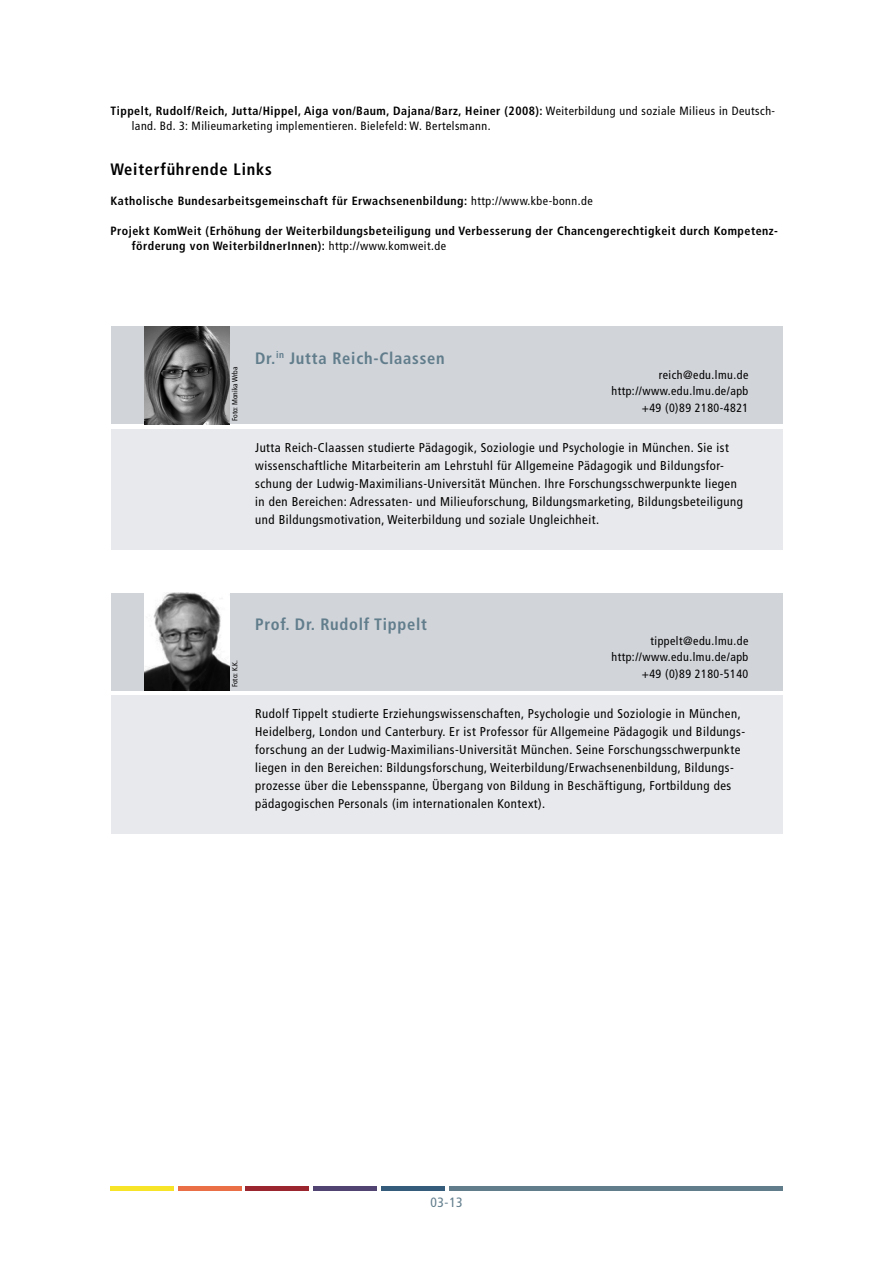
<style>
.page{position:relative;width:893px;height:1263px;background:#fff}
.page>*{position:absolute;margin:0;border:0;box-sizing:border-box;transform-origin:0 0}
.t1{font:700 condensed 16.5px "Frutiger LT Std";letter-spacing:.045em;color:#617d8c}
.t2{font:700 condensed 16.5px "Frutiger LT Std";letter-spacing:.045em;color:#000}
.t3{font:condensed 13.5px "Frutiger LT Std";color:#617d8c}
.t4{font:condensed 12.75px/18px "Frutiger LT Std";letter-spacing:.04em;color:#000}
.t5{font:condensed 12px/16.5px "Frutiger LT Std";letter-spacing:.04em;color:#000;text-align:right}
.t6{font:700 condensed 12px/15px "Frutiger LT Std";letter-spacing:.04em;color:#000}
.t7{font:condensed 7.5px "Frutiger LT Std";letter-spacing:.005em;color:#000}
.s1{font-weight:700}
.s2{font-weight:400}
</style>
<div class="page">
<div style="left:111px;top:1186px;width:63px;height:5px;background:#f7e429"></div>
<div style="left:178px;top:1186px;width:64px;height:5px;background:#eb6f46"></div>
<div style="left:246px;top:1186px;width:63px;height:5px;background:#9b2630"></div>
<div style="left:313px;top:1186px;width:64px;height:5px;background:#524472"></div>
<div style="left:381px;top:1186px;width:63px;height:5px;background:#355d7b"></div>
<div style="left:449px;top:1186px;width:333px;height:5px;background:#617d8c"></div>
<div style="left:111px;top:327px;width:671px;height:97px;background:#d1d4d9"></div>
<div style="left:111px;top:429px;width:671px;height:120px;background:#e8e9ec"></div>
<img style="left:145px;top:327px;width:85px;height:97px">
<div style="left:111px;top:593px;width:671px;height:98px;background:#d1d4d9"></div>
<div style="left:111px;top:695px;width:671px;height:139px;background:#e8e9ec"></div>
<img style="left:145px;top:593px;width:85px;height:98px">
<p class="t5" style="left:132px;top:104px;width:645px;line-height:15px;text-align:left;text-indent:-21px"><span class="s1">Tippelt, Rudolf/Reich, Jutta/Hippel, Aiga von/Baum, Dajana/Barz, Heiner (2008):</span> Weiterbildung und soziale Milieus in Deutsch&shy;land. Bd. 3: Milieumarketing implementieren. Bielefeld: W. Bertelsmann.</p>
<p class="t2" style="left:111px;top:160px;width:163px">Weiterführende Links</p>
<p class="t6" style="left:111px;top:194px;width:484px">Katholische Bundesarbeitsgemeinschaft für Erwachsenenbildung: <span class="s2">http://www.kbe-bonn.de</span></p>
<p class="t6" style="left:132px;top:224px;width:648px;text-indent:-21px">Projekt KomWeit (Erhöhung der Weiterbildungsbeteiligung und Verbesserung der Chancengerechtigkeit durch Kompetenz&shy;förderung von WeiterbildnerInnen): <span class="s2">http://www.komweit.de</span></p>
<p class="t7" style="left:230px;top:421px;width:56px;rotate:-90deg">Foto: Monika Wrba</p>
<p class="t1" style="left:255px;top:348px;width:191px">Dr.<sup>in</sup> Jutta Reich-Claassen</p>
<p class="t5" style="left:611px;top:366px;width:138px">reich@edu.lmu.de http://www.edu.lmu.de/apb +49 (0)89 2180-4821</p>
<p class="t4" style="left:255px;top:439px;width:489px">Jutta Reich-Claassen studierte Pädagogik, Soziologie und Psychologie in München. Sie ist wissenschaftliche Mitarbeiterin am Lehrstuhl für Allgemeine Pädagogik und Bildungsfor&shy;schung der Ludwig-Maximilians-Universität München. Ihre Forschungsschwerpunkte liegen in den Bereichen: Adressaten- und Milieuforschung, Bildungsmarketing, Bildungsbeteiligung und Bildungsmotivation, Weiterbildung und soziale Ungleichheit.</p>
<p class="t7" style="left:230px;top:687px;width:29px;rotate:-90deg">Foto: K.K.</p>
<p class="t1" style="left:255px;top:614px;width:173px">Prof. Dr. Rudolf Tippelt</p>
<p class="t5" style="left:611px;top:632px;width:138px">tippelt@edu.lmu.de http://www.edu.lmu.de/apb +49 (0)89 2180-5140</p>
<p class="t4" style="left:255px;top:705px;width:492px">Rudolf Tippelt studierte Erziehungswissenschaften, Psychologie und Soziologie in München, Heidelberg, London und Canterbury. Er ist Professor für Allgemeine Pädagogik und Bildungs&shy;forschung an der Ludwig-Maximilians-Universität München. Seine Forschungsschwerpunkte liegen in den Bereichen: Bildungsforschung, Weiterbildung/Erwachsenenbildung, Bildungs&shy;prozesse über die Lebensspanne, Übergang von Bildung in Beschäftigung, Fortbildung des pädagogischen Personals (im internationalen Kontext).</p>
<p class="t3" style="left:430px;top:1195px;width:34px">03-13</p>
</div>
